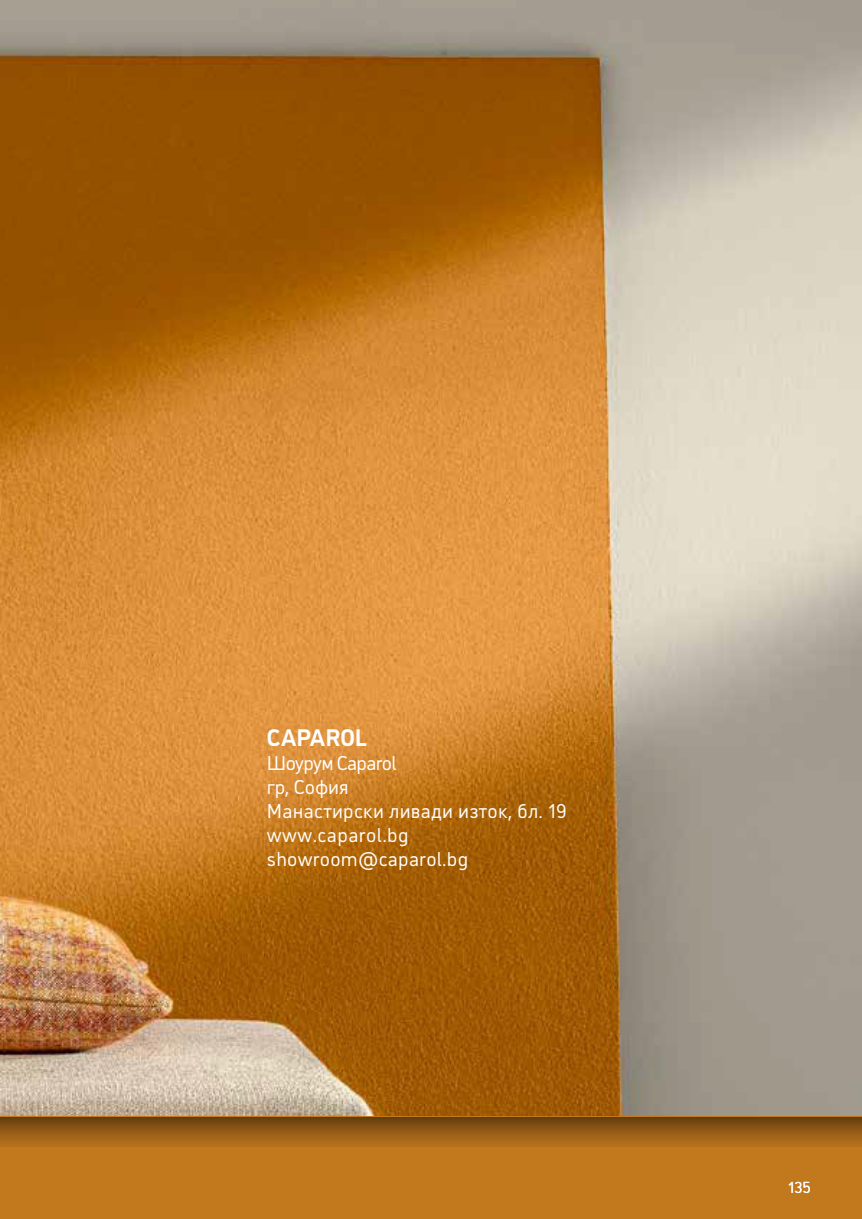
<style>
.page{position:relative;width:862px;height:1219px;background:#fff}
.page>*{position:absolute;margin:0;border:0;box-sizing:border-box;transform-origin:0 0}
.t1{font:700 24px "CAP Elephant";color:#fff}
.t2{font:20px/24px "CAP Elephant";letter-spacing:.01em;color:#fff}
.t3{font:16px "CAP Elephant";color:#fff}
</style>
<div class="page">
<img style="left:0;top:0;width:862px;height:1117px">
<div style="left:0;top:1117px;width:862px;height:102px;background:#c2781d"></div>
<svg style="left:0;top:1117px;width:862px;height:29px;background:#905915"></svg>
<p class="t1" style="left:267px;top:724px;width:102px">CAPAROL</p>
<p class="t2" style="left:267px;top:753px;width:301px">Шоурум Caparol<br>гр, София<br>Манастирски ливади изток, бл. 19 www.caparol.bg showroom@caparol.bg</p>
<p class="t3" style="left:788px;top:1181px;width:24px">135</p>
</div>
